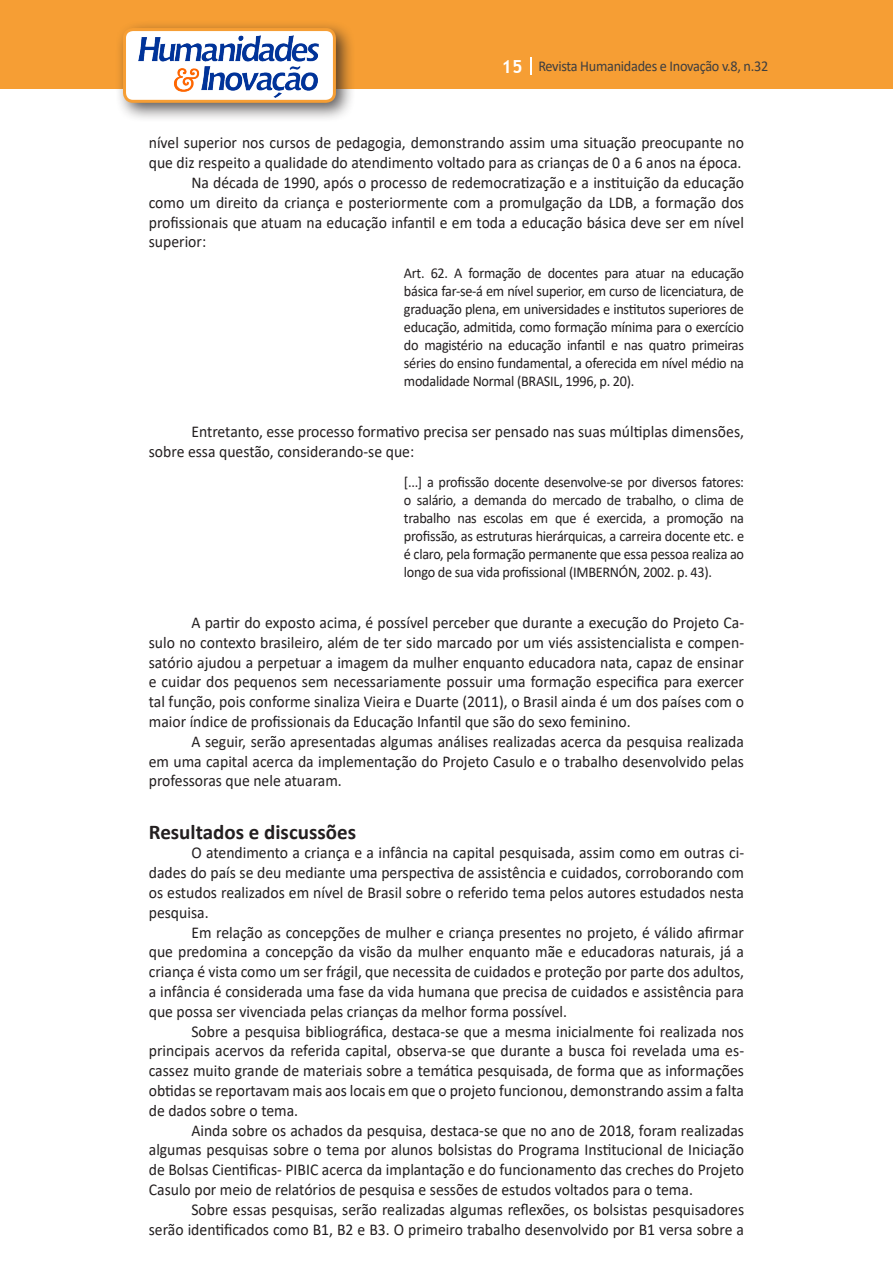
<style>
.page{position:relative;width:893px;height:1263px;background:#fff}
.page>*{position:absolute;margin:0;border:0;box-sizing:border-box;transform-origin:0 0}
.Titulo_2{font:700 21px "Calibri";color:#231f20}
.Texto{font:16.5px/19.8px "Calibri";color:#231f20;text-align:justify;scale:.95 1}
.citacao{font:15px/18px "Calibri";letter-spacing:-.02em;color:#231f20;text-align:justify;scale:.95 1}
.t1{font:15px "Calibri";letter-spacing:-.02em;color:#3e3e3f;scale:.95 1}
.s1{font-family:"Trebuchet MS";font-weight:700;font-size:18px;color:#fff}
</style>
<div class="page">
<div style="left:0;top:0;width:893px;height:88px;background:#f69e34"></div>
<svg style="left:530px;top:57px;width:2px;height:18px"></svg>
<div style="left:115px;top:20px;width:241px;height:103px;background:#231f20;opacity:.75"></div>
<div style="left:125px;top:30px;width:209px;height:71px;background:#fff;border-radius:9px"></div>
<img style="left:138px;top:35px;width:181px;height:62px">
<div style="left:123px;top:28px;width:213px;height:75px;border:3px solid #f69e34;border-radius:9px"></div>
<p class="t1" style="left:501px;top:56px;width:282px"><span class="s1">15</span> Revista Humanidades e Inovação v.8, n.32</p>
<p class="Texto" style="left:149px;top:133px;width:628px">nível superior nos cursos de pedagogia, demonstrando assim uma situação preocupante no que diz respeito a qualidade do atendimento voltado para as crianças de 0 a 6 anos na época.</p>
<p class="Texto" style="left:149px;top:172px;width:628px;text-indent:43px">Na década de 1990, após o processo de redemocratização e a instituição da educação como um direito da criança e posteriormente com a promulgação da LDB, a formação dos profissionais que atuam na educação infantil e em toda a educação básica deve ser em nível superior:</p>
<p class="citacao" style="left:404px;top:264px;width:360px">Art. 62. A formação de docentes para atuar na educação básica far-se-á em nível superior, em curso de licenciatura, de graduação plena, em universidades e institutos superiores de educação, admitida, como formação mínima para o exercício do magistério na educação infantil e nas quatro primeiras séries do ensino fundamental, a oferecida em nível médio na modalidade Normal (BRASIL, 1996, p. 20).</p>
<p class="Texto" style="left:149px;top:421px;width:628px;text-indent:43px">Entretanto, esse processo formativo precisa ser pensado nas suas múltiplas dimensões, sobre essa questão, considerando-se que:</p>
<p class="citacao" style="left:404px;top:473px;width:360px">[...] a profissão docente desenvolve-se por diversos fatores: o salário, a demanda do mercado de trabalho, o clima de trabalho nas escolas em que é exercida, a promoção na profissão, as estruturas hierárquicas, a carreira docente etc. e é claro, pela formação permanente que essa pessoa realiza ao longo de sua vida profissional (IMBERNÓN, 2002. p. 43).</p>
<p class="Texto" style="left:149px;top:612px;width:628px;text-indent:43px">A partir do exposto acima, é possível perceber que durante a execução do Projeto Ca&shy;sulo no contexto brasileiro, além de ter sido marcado por um viés assistencialista e compen&shy;satório ajudou a perpetuar a imagem da mulher enquanto educadora nata, capaz de ensinar e cuidar dos pequenos sem necessariamente possuir uma formação especifica para exercer tal função, pois conforme sinaliza Vieira e Duarte (2011), o Brasil ainda é um dos países com o maior índice de profissionais da Educação Infantil que são do sexo feminino.</p>
<p class="Texto" style="left:149px;top:731px;width:628px;text-indent:43px">A seguir, serão apresentadas algumas análises realizadas acerca da pesquisa realizada em uma capital acerca da implementação do Projeto Casulo e o trabalho desenvolvido pelas professoras que nele atuaram.</p>
<p class="Titulo_2" style="left:149px;top:817px;width:209px">Resultados e discussões</p>
<p class="Texto" style="left:149px;top:842px;width:628px;text-indent:43px">O atendimento a criança e a infância na capital pesquisada, assim como em outras ci&shy;dades do país se deu mediante uma perspectiva de assistência e cuidados, corroborando com os estudos realizados em nível de Brasil sobre o referido tema pelos autores estudados nesta pesquisa.</p>
<p class="Texto" style="left:149px;top:922px;width:628px;text-indent:43px">Em relação as concepções de mulher e criança presentes no projeto, é válido afirmar que predomina a concepção da visão da mulher enquanto mãe e educadoras naturais, já a criança é vista como um ser frágil, que necessita de cuidados e proteção por parte dos adultos, a infância é considerada uma fase da vida humana que precisa de cuidados e assistência para que possa ser vivenciada pelas crianças da melhor forma possível.</p>
<p class="Texto" style="left:149px;top:1021px;width:628px;text-indent:43px">Sobre a pesquisa bibliográfica, destaca-se que a mesma inicialmente foi realizada nos principais acervos da referida capital, observa-se que durante a busca foi revelada uma es&shy;cassez muito grande de materiais sobre a temática pesquisada, de forma que as informações obtidas se reportavam mais aos locais em que o projeto funcionou, demonstrando assim a falta de dados sobre o tema.</p>
<p class="Texto" style="left:149px;top:1120px;width:628px;text-indent:43px">Ainda sobre os achados da pesquisa, destaca-se que no ano de 2018, foram realizadas algumas pesquisas sobre o tema por alunos bolsistas do Programa Institucional de Iniciação de Bolsas Cientificas- PIBIC acerca da implantação e do funcionamento das creches do Projeto Casulo por meio de relatórios de pesquisa e sessões de estudos voltados para o tema.</p>
<p class="Texto" style="left:149px;top:1199px;width:628px;text-align:right">Sobre essas pesquisas, serão realizadas algumas reflexões, os bolsistas pesquisadores<br>serão identificados como B1, B2 e B3. O primeiro trabalho desenvolvido por B1 versa sobre a</p>
</div>
